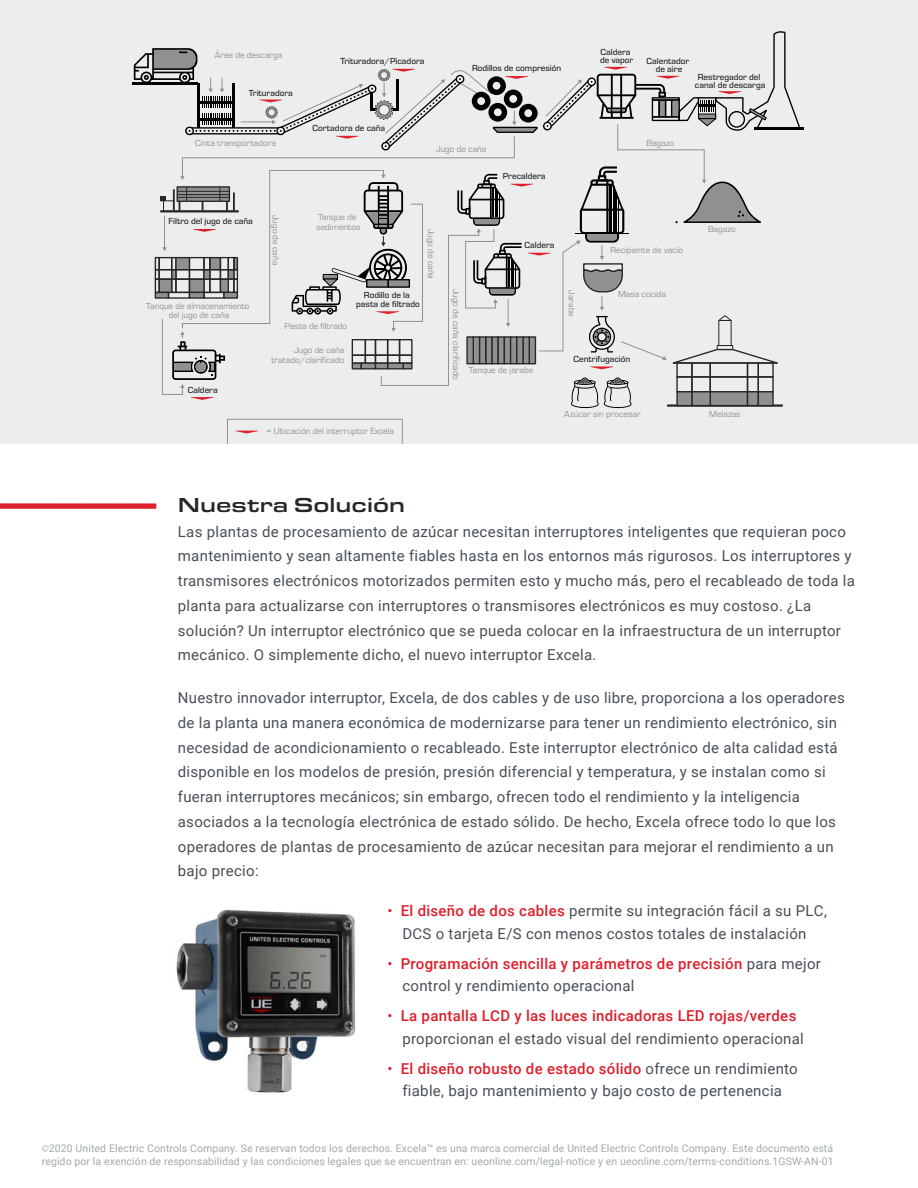
<style>
.page{position:relative;width:918px;height:1188px;background:#fff}
.page>*{position:absolute;margin:0;border:0;box-sizing:border-box;transform-origin:0 0}
.t1{font:500 21px "Eurostile Ext";color:#25282a}
.t2{font:15px/24.8px "Roboto";letter-spacing:.02em;color:#464e55}
.t3{font:500 15px/22.5px "Roboto";letter-spacing:.02em;color:#dd1f2c}
.t4{font:10.5px/12.8px "Roboto";letter-spacing:.01em;color:#a2aaad}
.t5{font:9.15px/10.1px "Eurostile";color:#909090;text-align:center}
.t6{font:500 9.15px/8.2px "Eurostile";color:#25282a;text-align:center}
.s1{color:#dd1f2c}
.s2{font-weight:500;color:#dd1f2c}
.s3{font-weight:400}
.s4{font-weight:400;color:#464e55}
.s5{font-family:"Myriad Pro"}
</style>
<div class="page">
<div style="left:0;top:503px;width:156px;height:6px;background:#dd1f2c"></div>
<div style="left:0;top:0;width:918px;height:444px;background:#eceeee"></div>
<div style="left:227px;top:419px;width:176px;height:25px;border:1px solid #909090"></div>
<hr style="left:132px;top:83px;width:65px;height:2px;background:#000">
<hr style="left:754px;top:128px;width:49px;height:2px;background:#000">
<svg style="left:235px;top:431px;width:23px;height:2px"></svg>
<svg style="left:134px;top:31px;width:668px;height:377px"></svg>
<img style="left:176px;top:909px;width:180px;height:184px">
<p class="t5" style="left:215px;top:50px;width:69px">Área de descarga</p>
<p class="t6" style="left:249px;top:88px;width:46px">Trituradora</p>
<p class="t5" style="left:195px;top:138px;width:82px">Cinta transportadora</p>
<p class="t6" style="left:340px;top:57px;width:86px">Trituradora/Picadora</p>
<p class="t6" style="left:472px;top:63px;width:91px">Rodillos de compresión</p>
<p class="t6" style="left:313px;top:123px;width:74px">Cortadora de caña</p>
<p class="t5" style="left:436px;top:143px;width:52px">Jugo de caña</p>
<p class="t6" style="left:503px;top:171px;width:44px">Precaldera</p>
<p class="t6" style="left:600px;top:47px;width:35px;text-align:left">Caldera de vapor</p>
<p class="t6" style="left:647px;top:56px;width:44px">Calentador de aire</p>
<p class="t6" style="left:695px;top:73px;width:72px;line-height:7.4px">Restregador del canal de descarga</p>
<p class="t5" style="left:647px;top:138px;width:29px">Bagazo</p>
<p class="t6" style="left:169px;top:217px;width:86px">Filtro del jugo de caña</p>
<p class="t5" style="left:281px;top:215px;width:52px;rotate:90deg">Jugo de caña</p>
<p class="t5" style="left:146px;top:301px;width:105px;line-height:9.1px">Tanque de almacenamiento del jugo de caña</p>
<p class="t5" style="left:316px;top:212px;width:45px;text-align:left">Tanque de sedimentos</p>
<p class="t5" style="left:437px;top:229px;width:52px;rotate:90deg">Jugo de caña</p>
<p class="t6" style="left:356px;top:290px;width:65px;line-height:9.1px">Rodillo de la pasta de filtrado</p>
<p class="t5" style="left:285px;top:320px;width:64px">Pasta de filtrado</p>
<p class="t6" style="left:188px;top:385px;width:31px">Caldera</p>
<p class="t5" style="left:271px;top:345px;width:74px;text-align:right">Jugo de caña tratado/clarificado</p>
<p class="t5" style="left:266px;top:425px;width:130px">= Ubicación del interruptor Excela</p>
<p class="t6" style="left:524px;top:240px;width:31px">Caldera</p>
<p class="t5" style="left:462px;top:289px;width:93px;rotate:90deg">Jugo de caña clarificado</p>
<p class="t5" style="left:469px;top:365px;width:66px">Tanque de jarabe</p>
<p class="t5" style="left:577px;top:290px;width:28px;rotate:90deg">Jarabe</p>
<p class="t5" style="left:611px;top:245px;width:74px">Recipiente de vacío</p>
<p class="t5" style="left:618px;top:289px;width:49px">Masa cocida</p>
<p class="t6" style="left:574px;top:354px;width:58px">Centrifugación</p>
<p class="t5" style="left:708px;top:224px;width:29px">Bagazo</p>
<p class="t5" style="left:564px;top:409px;width:78px">Azúcar sin procesar</p>
<p class="t5" style="left:709px;top:409px;width:33px">Melazas</p>
<h1 class="t1" style="left:178px;top:490px;width:229px">Nuestra Solución</h1>
<p class="t2" style="left:178px;top:518px;width:679px">Las plantas de procesamiento de azúcar necesitan interruptores inteligentes que requieran poco mantenimiento y sean altamente fiables hasta en los entornos más rigurosos. Los interruptores y transmisores electrónicos motorizados permiten esto y mucho más, pero el recableado de toda la planta para actualizarse con interruptores o transmisores electrónicos es muy costoso. ¿La solución? Un interruptor electrónico que se pueda colocar en la infraestructura de un interruptor mecánico. O simplemente dicho, el nuevo interruptor Excela.</p>
<p class="t2" style="left:178px;top:685px;width:668px">Nuestro innovador interruptor, Excela, de dos cables y de uso libre, proporciona a los operadores de la planta una manera económica de modernizarse para tener un rendimiento electrónico, sin necesidad de acondicionamiento o recableado. Este interruptor electrónico de alta calidad está disponible en los modelos de presión, presión diferencial y temperatura, y se instalan como si fueran interruptores mecánicos; sin embargo, ofrecen todo el rendimiento y la inteligencia asociados a la tecnología electrónica de estado sólido. De hecho, Excela ofrece todo lo que los operadores de plantas de procesamiento de azúcar necesitan para mejorar el rendimiento a un bajo precio:</p>
<p class="t2" style="left:387px;top:899px;width:441px;line-height:22.5px;text-align:center"><span class="s1">•</span> <span class="s2">El diseño de dos cables</span> permite su integración fácil a su PLC,<br>DCS o tarjeta E/S con menos costos totales de instalación</p>
<p class="t3" style="left:402px;top:951px;width:420px;text-indent:-15px"><span class="s3">•</span> Programación sencilla y parámetros de precisión <span class="s4">para mejor control y rendimiento operacional</span></p>
<p class="t2" style="left:402px;top:1004px;width:403px;line-height:22.5px;text-indent:-15px"><span class="s1">•</span> <span class="s2">La pantalla LCD y las luces indicadoras LED rojas/verdes </span>proporcionan el estado visual del rendimiento operacional</p>
<p class="t2" style="left:387px;top:1056px;width:412px;line-height:22.5px;text-align:center"><span class="s1">•</span> <span class="s2">El diseño robusto de estado sólido</span> ofrece un rendimiento fiable, bajo mantenimiento y bajo costo de pertenencia</p>
<p class="t4" style="left:42px;top:1142px;width:793px"><span class="s5">©</span>2020 United Electric Controls Company. Se reservan todos los derechos. Excela™ es una marca comercial de United Electric Controls Company. Este documento está regido por la exención de responsabilidad y las condiciones legales que se encuentran en: ueonline.com/legal-notice y en ueonline.com/terms-conditions.1GSW-AN-01</p>
</div>
